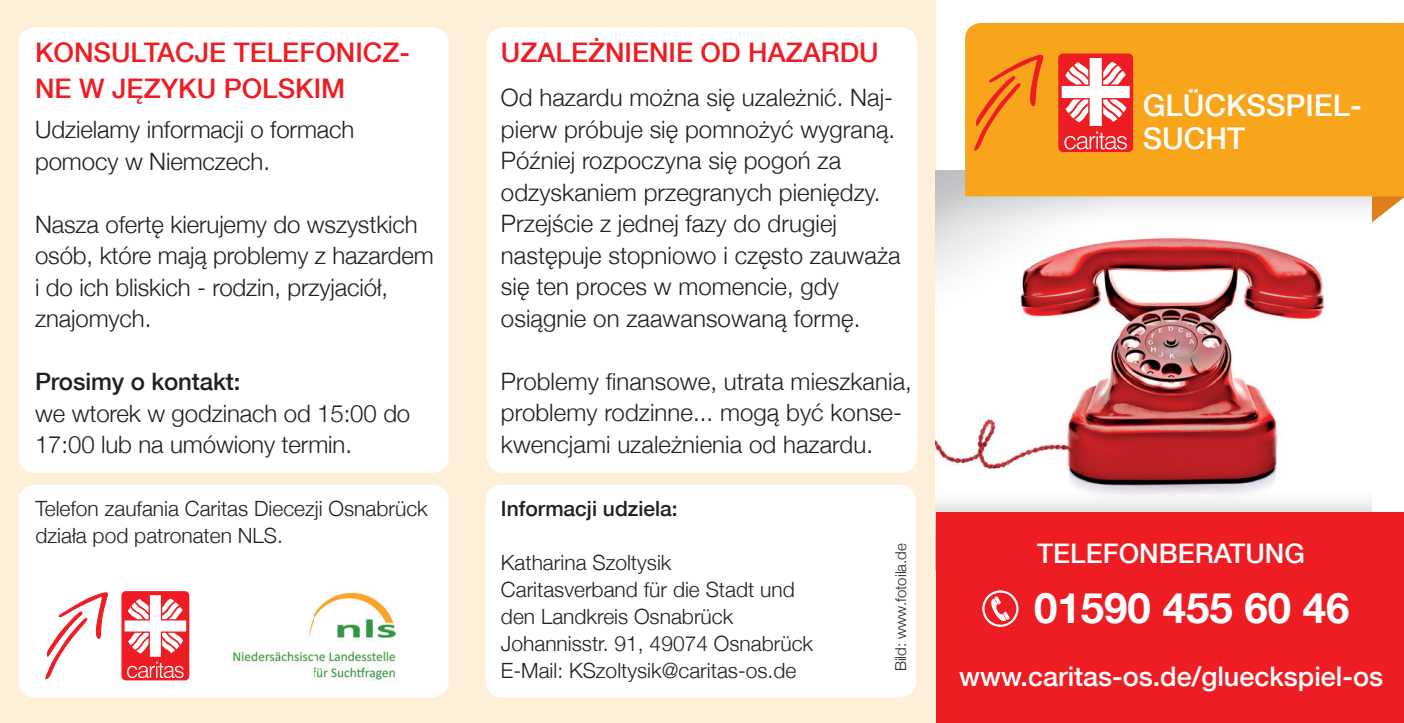
<style>
.page{position:relative;width:1404px;height:723px;background:#fff}
.page>*{position:absolute;margin:0;border:0;box-sizing:border-box;transform-origin:0 0}
.t1{font:700 42px "Helvetica Neue";color:#fff}
.t2{font:500 30px/33px "Helvetica Neue";color:#fff}
.t3{font:500 27px/36px "Helvetica Neue";color:#ee1d23}
.t4{font:500 27px "Helvetica Neue";color:#fff}
.t5{font:300 24px/31.5px "Helvetica Neue";letter-spacing:.005em;color:#231f20}
.t6{font:500 24px "Helvetica Neue";letter-spacing:-.005em;color:#231f20}
.t7{font:300 21px/27px "Helvetica Neue";color:#231f20}
.t8{font:500 21px "Helvetica Neue";color:#231f20}
.t9{font:300 15px "Helvetica Neue";color:#231f20}
</style>
<div class="page">
<div style="left:0;top:0;width:935px;height:723px;background:#feefd8"></div>
<div style="left:485px;top:485px;width:431px;height:212px;background:#fff;border-radius:17px"></div>
<div style="left:18px;top:485px;width:431px;height:212px;background:#fff;border-radius:17px"></div>
<div style="left:18px;top:27px;width:431px;height:446px;background:#fff;border-radius:17px"></div>
<div style="left:486px;top:27px;width:431px;height:446px;background:#fff;border-radius:17px"></div>
<img style="left:232px;top:592px;width:165px;height:88px">
<div style="left:121px;top:591px;width:68px;height:89px;background:#ee1d23;border-radius:4px"></div>
<svg style="left:125px;top:595px;width:61px;height:83px"></svg>
<svg style="left:46px;top:592px;width:62px;height:87px"></svg>
<svg style="left:1370px;top:196px;width:33px;height:27px"></svg>
<img style="left:935px;top:170px;width:435px;height:401px">
<div style="left:965px;top:23px;width:438px;height:173px;background:#f9a51b"></div>
<div style="left:936px;top:512px;width:467px;height:211px;background:#ee1d23"></div>
<div style="left:1058px;top:53px;width:74px;height:99px;background:#ee1d23;border-radius:5px"></div>
<svg style="left:1061px;top:58px;width:68px;height:91px"></svg>
<svg style="left:974px;top:55px;width:69px;height:96px;background:#f78e1c"></svg>
<svg style="left:982px;top:590px;width:36px;height:37px"></svg>
<p class="t3" style="left:35px;top:34px;width:376px">KONSULTACJE TELEFONICZ-<br>NE W JĘZYKU POLSKIM</p>
<p class="t5" style="left:35px;top:113px;width:321px">Udzielamy informacji o formach pomocy w Niemczech.</p>
<p class="t5" style="left:35px;top:208px;width:400px">Nasza ofertę kierujemy do wszystkich osób, które mają problemy z hazardem i do ich bliskich - rodzin, przyjaciół, znajomych.</p>
<p class="t6" style="left:35px;top:367px;width:207px">Prosimy o kontakt:</p>
<p class="t5" style="left:35px;top:397px;width:377px">we wtorek w godzinach od 15:00 do<br>17:00 lub na umówiony termin.</p>
<p class="t7" style="left:35px;top:495px;width:394px">Telefon zaufania Caritas Diecezji Osnabrück działa pod patronaten NLS.</p>
<p class="t3" style="left:501px;top:34px;width:379px">UZALEŻNIENIE OD HAZARDU</p>
<p class="t5" style="left:501px;top:81px;width:401px">Od hazardu można się uzależnić. Naj&shy;pierw próbuje się pomnożyć wygraną.<br>Później rozpoczyna się pogoń za odzyskaniem przegranych pieniędzy.<br>Przejście z jednej fazy do drugiej następuje stopniowo i często zauważa się ten proces w momencie, gdy osiągnie on zaawansowaną formę.</p>
<p class="t5" style="left:501px;top:365px;width:412px">Problemy finansowe, utrata mieszkania, problemy rodzinne... mogą być konse&shy;kwencjami uzależnienia od hazardu.</p>
<p class="t8" style="left:501px;top:496px;width:178px">Informacji udziela:</p>
<p class="t7" style="left:501px;top:548px;width:313px">Katharina Szoltysik<br>Caritasverband für die Stadt und den Landkreis Osnabrück<br>Johannisstr. 91, 49074 Osnabrück<br>E-Mail: KSzoltysik@caritas-os.de</p>
<p class="t9" style="left:891px;top:671px;width:130px;rotate:-90deg">Bild: www.fotoila.de</p>
<p class="t2" style="left:1142px;top:89px;width:220px">GLÜCKSSPIEL-<br>SUCHT</p>
<p class="t4" style="left:1037px;top:537px;width:269px">TELEFONBERATUNG</p>
<h1 class="t1" style="left:1034px;top:582px;width:317px">01590 455 60 46</h1>
<p class="t4" style="left:958px;top:660px;width:425px">www.caritas-os.de/glueckspiel-os</p>
</div>
